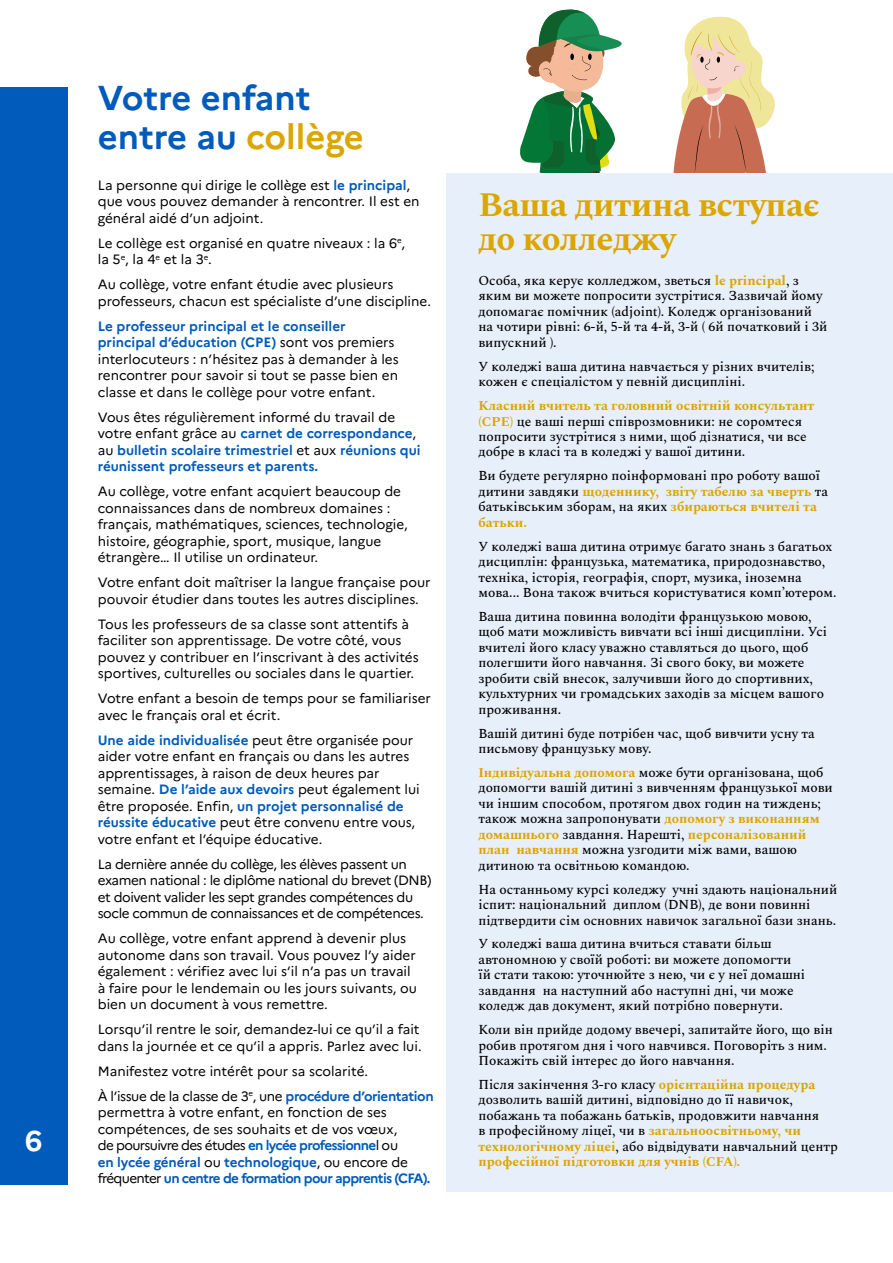
<style>
.page{position:relative;width:893px;height:1263px;background:#fff}
.page>*{position:absolute;margin:0;border:0;box-sizing:border-box;transform-origin:0 0}
.t1{font:700 34.5px/34.5px "Spectral";letter-spacing:-.02em;color:#dca600}
.t2{font:700 34.5px/39.6px "Marianne";color:#005bbb}
.t3{font:700 28.5px "Marianne";color:#fff}
.t4{font:500 13.5px/15.5px "Spectral";color:#000}
.t5{font:13.5px/16.5px "Marianne";color:#000}
.t6{font:13.5px/16.5px "Marianne";letter-spacing:-.03em;color:#000}
.t7{font:700 13.5px/16.5px "Marianne";color:#005bbb}
.s1{color:#dca600}
.s2{font-weight:700;color:#005bbb}
.s3{font-weight:400;color:#000}
.s4{font-weight:700;color:#dca600}
</style>
<div class="page">
<svg style="left:673px;top:16px;width:102px;height:157px"></svg>
<svg style="left:520px;top:9px;width:102px;height:164px"></svg>
<div style="left:446px;top:173px;width:447px;height:1018px;background:#e7effa"></div>
<div style="left:0;top:87px;width:67px;height:1098px;background:#005bbb"></div>
<h2 class="t3" style="left:25px;top:1124px;width:19px">6</h2>
<h1 class="t2" style="left:98px;top:78px;width:267px">Votre enfant entre au <span class="s1">collège</span></h1>
<p class="t5" style="left:98px;top:177px;width:323px">La personne qui dirige le collège est <span class="s2">le principal</span>, que vous pouvez demander à rencontrer. Il est en général aidé d’un adjoint.</p>
<p class="t5" style="left:98px;top:235px;width:309px">Le collège est organisé en quatre niveaux : la 6<sup>e</sup>, la 5<sup>e</sup>, la 4<sup>e</sup> et la 3<sup>e</sup>.</p>
<p class="t5" style="left:98px;top:276px;width:335px">Au collège, votre enfant étudie avec plusieurs professeurs, chacun est spécialiste d’une discipline.</p>
<p class="t5" style="left:98px;top:318px;width:302px"><span class="s2">Le professeur principal et le conseiller principal d’éducation (CPE)</span> sont vos premiers interlocuteurs : n’hésitez pas à demander à les rencontrer pour savoir si tout se passe bien en classe et dans le collège pour votre enfant.</p>
<p class="t7" style="left:98px;top:409px;width:324px"><span class="s3">Vous êtes régulièrement informé du travail de votre enfant grâce au</span> carnet de correspondance<span class="s3">, au</span> bulletin scolaire trimestriel <span class="s3">et aux</span> réunions qui réunissent professeurs et parents.</p>
<p class="t5" style="left:98px;top:483px;width:311px">Au collège, votre enfant acquiert beaucoup de connaissances dans de nombreux domaines : français, mathématiques, sciences, technologie, histoire, géographie, sport, musique, langue étrangère… Il utilise un ordinateur.</p>
<p class="t5" style="left:98px;top:574px;width:334px">Votre enfant doit maîtriser la langue française pour pouvoir étudier dans toutes les autres disciplines.</p>
<p class="t5" style="left:98px;top:616px;width:322px">Tous les professeurs de sa classe sont attentifs à faciliter son apprentissage. De votre côté, vous pouvez y contribuer en l’inscrivant à des activités sportives, culturelles ou sociales dans le quartier.</p>
<p class="t5" style="left:98px;top:690px;width:335px">Votre enfant a besoin de temps pour se familiariser avec le français oral et écrit.</p>
<p class="t5" style="left:98px;top:732px;width:324px"><span class="s2">Une aide individualisée</span> peut être organisée pour aider votre enfant en français ou dans les autres apprentissages, à raison de deux heures par semaine. <span class="s2">De l’aide aux devoirs</span> peut également lui être proposée. Enfin, <span class="s2">un projet personnalisé de réussite éducative</span> peut être convenu entre vous, votre enfant et l’équipe éducative.</p>
<p class="t6" style="left:98px;top:856px;width:335px">La dernière année du collège, les élèves passent un examen national : le diplôme national du brevet (DNB) et doivent valider les sept grandes compétences du socle commun de connaissances et de compétences.</p>
<p class="t5" style="left:98px;top:930px;width:321px">Au collège, votre enfant apprend à devenir plus autonome dans son travail. Vous pouvez l’y aider également : vérifiez avec lui s’il n’a pas un travail à faire pour le lendemain ou les jours suivants, ou bien un document à vous remettre.</p>
<p class="t5" style="left:98px;top:1021px;width:325px">Lorsqu’il rentre le soir, demandez-lui ce qu’il a fait dans la journée et ce qu’il a appris. Parlez avec lui.</p>
<p class="t5" style="left:98px;top:1058px;width:337px;line-height:25px">Manifestez votre intérêt pour sa scolarité.<br>À l’issue de la classe de 3<sup>e</sup>, une <span class="s2">procédure d’orientation</span></p>
<p class="t5" style="left:98px;top:1104px;width:334px">permettra à votre enfant, en fonction de ses compétences, de ses souhaits et de vos vœux,<br>de poursuivre des études <span class="s2">en lycée professionne</span>l ou<br><span class="s2">en lycée général</span> ou <span class="s2">technologique</span>, ou encore de fréquenter <span class="s2">un centre de formation pour apprentis (CFA).</span></p>
<h1 class="t1" style="left:478px;top:184px;width:343px">Ваша дитина вступає до колледжу</h1>
<p class="t4" style="left:478px;top:272px;width:351px">Особа, яка керує колледжом, зветься <span class="s4">le principal</span>, з яким ви можете попросити зустрітися. Зазвичай йому допомагає помічник (adjoint). Коледж організований на чотири рівні: 6-й, 5-й та 4-й, 3-й ( 6й початковий і 3й випускний ).</p>
<p class="t4" style="left:478px;top:357px;width:338px">У коледжі ваша дитина навчається у різних вчителів; кожен є спеціалістом у певній дисципліні.</p>
<p class="t4" style="left:478px;top:397px;width:337px"><span class="s4">Класний вчитель та головний освітній консультант (CPE)</span> це ваші перші співрозмовники: не соромтеся попросити зустрітися з ними, щоб дізнатися, чи все добре в класі та в коледжі у вашої дитини.</p>
<p class="t4" style="left:478px;top:467px;width:351px">Ви будете регулярно поінформовані про роботу вашої дитини завдяки <span class="s4">щоденнику, звіту табелю за чверть</span> та батьківським зборам, на яких <span class="s4">збираються вчителі та батьки.</span></p>
<p class="t4" style="left:478px;top:537px;width:360px">У коледжі ваша дитина отримує багато знань з багатьох дисциплін: французька, математика, природознавство, техніка, історія, географія, спорт, музика, іноземна мова... Вона також вчиться користуватися комп’ютером.</p>
<p class="t4" style="left:478px;top:608px;width:350px">Ваша дитина повинна володіти французькою мовою, щоб мати можливість вивчати всі інші дисципліни. Усі вчителі його класу уважно ставляться до цього, щоб полегшити його навчання. Зі свого боку, ви можете зробити свій внесок, залучивши його до спортивних, кульxтурних чи громадських заходів за місцем вашого проживання.</p>
<p class="t4" style="left:478px;top:724px;width:338px">Вашій дитині буде потрібен час, щоб вивчити усну та письмову французьку мову.</p>
<p class="t4" style="left:478px;top:764px;width:356px"><span class="s4">Індивідуальна допомога</span> може бути організована, щоб допомогти вашій дитині з вивченням французької мови чи іншим способом, протягом двох годин на тиждень; також можна запропонувати <span class="s4">допомогу з виконанням домашнього</span> завдання. Нарешті, <span class="s4">персоналізований план навчання</span> можна узгодити між вами, вашою дитиною та освітньою командою.</p>
<p class="t4" style="left:478px;top:880px;width:360px">На останньому курсі коледжу учні здають національний іспит: національний диплом (DNB), де вони повинні підтвердити сім основних навичок загальної бази знань.</p>
<p class="t4" style="left:478px;top:935px;width:328px">У коледжі ваша дитина вчиться ставати більш автономною у своїй роботі: ви можете допомогти їй стати такою: уточнюйте з нею, чи є у неї домашні завдання на наступний або наступні дні, чи може коледж дав документ, який потрібно повернути.</p>
<p class="t4" style="left:478px;top:1021px;width:356px">Коли він прийде додому ввечері, запитайте його, що він робив протягом дня і чого навчився. Поговоріть з ним.<br>Покажіть свій інтерес до його навчання.</p>
<p class="t4" style="left:478px;top:1076px;width:361px">Після закінчення 3-го класу <span class="s4">орієнтаційна процедура </span>дозволить вашій дитині, відповідно до її навичок, побажань та побажань батьків, продовжити навчання<br>в професійному ліцеї, чи в <span class="s4">загальноосвітньому, чи технологічному ліцеі</span>, або відвідувати навчальний центр <span class="s4">професійної підготовки для учнів (CFA).</span></p>
</div>
